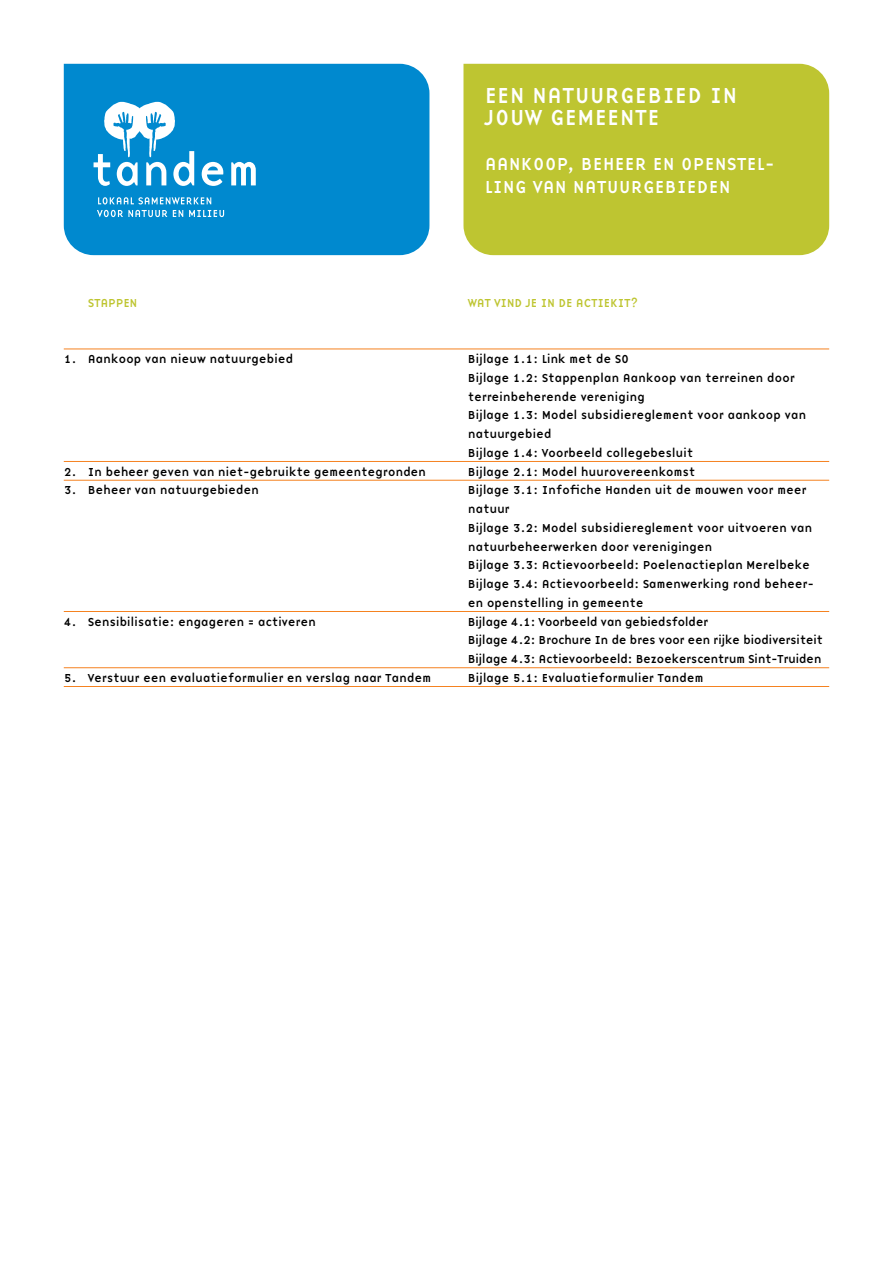
<style>
.page{position:relative;width:893px;height:1263px;background:#fff}
.page>*{position:absolute;margin:0;border:0;box-sizing:border-box;transform-origin:0 0}
.t1{font:22.5px/22.5px "Base Nine";color:#fff}
.t2{font:18px/22.5px "Base Nine";color:#fff}
.t3{font:12px/18.8px "Base Nine";letter-spacing:-.03em;color:#000}
.t4{font:12px/18.8px "Base Nine";letter-spacing:-.05em;color:#000}
.t5{font:12px "Base Nine";letter-spacing:-.03em;color:#bec531}
</style>
<div class="page">
<hr style="left:64px;top:349px;width:765px;height:1px;background:#f58220">
<hr style="left:64px;top:461px;width:765px;height:1px;background:#f58220">
<hr style="left:64px;top:480px;width:765px;height:1px;background:#f58220">
<hr style="left:64px;top:611px;width:765px;height:1px;background:#f58220">
<hr style="left:64px;top:667px;width:765px;height:1px;background:#f58220">
<hr style="left:64px;top:686px;width:765px;height:1px;background:#f58220">
<div style="left:64px;top:64px;width:365px;height:191px;background:#0089cf"></div>
<svg style="left:202px;top:162px;width:22px;height:24px"></svg>
<svg style="left:231px;top:162px;width:25px;height:23px"></svg>
<svg style="left:94px;top:102px;width:100px;height:84px"></svg>
<svg style="left:97px;top:210px;width:127px;height:7px"></svg>
<svg style="left:98px;top:197px;width:113px;height:7px"></svg>
<div style="left:463px;top:64px;width:366px;height:191px;background:#bec531"></div>
<p class="t1" style="left:485px;top:83px;width:254px">Een natuurgebied in jouw gemeente</p>
<p class="t2" style="left:485px;top:152px;width:292px">Aankoop, beheer en openstel&shy;ling van natuurgebieden</p>
<p class="t5" style="left:88px;top:295px;width:51px">Stappen</p>
<p class="t5" style="left:468px;top:295px;width:172px">Wat vind je in de actiekit?</p>
<p class="t3" style="left:64px;top:350px;width:231px">1. Aankoop van nieuw natuurgebied</p>
<p class="t3" style="left:468px;top:350px;width:340px">Bijlage 1.1: Link met de SO<br>Bijlage 1.2: Stappenplan Aankoop van terreinen door terreinbeherende vereniging<br>Bijlage 1.3: Model subsidiereglement voor aankoop van natuurgebied<br>Bijlage 1.4: Voorbeeld collegebesluit</p>
<p class="t3" style="left:64px;top:462px;width:364px">2. In beheer geven van niet-gebruikte gemeentegronden</p>
<p class="t3" style="left:468px;top:462px;width:229px">Bijlage 2.1: Model huurovereenkomst</p>
<p class="t3" style="left:64px;top:481px;width:197px">3. Beheer van natuurgebieden</p>
<p class="t3" style="left:468px;top:481px;width:348px">Bijlage 3.1: Infofiche Handen uit de mouwen voor meer natuur<br>Bijlage 3.2: Model subsidiereglement voor uitvoeren van natuurbeheerwerken door verenigingen<br>Bijlage 3.3: Actievoorbeeld: Poelenactieplan Merelbeke Bijlage 3.4: Actievoorbeeld: Samenwerking rond beheer&shy;en openstelling in gemeente</p>
<p class="t3" style="left:64px;top:612px;width:254px">4. Sensibilisatie: engageren = activeren</p>
<p class="t4" style="left:468px;top:612px;width:357px">Bijlage 4.1: Voorbeeld van gebiedsfolder<br>Bijlage 4.2: Brochure I n de bres voor een rijke biodiversiteit<br>Bijlage 4.3: Actievoorbeeld: Bezoekerscentrum Sint-Truiden</p>
<p class="t3" style="left:64px;top:668px;width:369px">5. Verstuur een evaluatieformulier en verslag naar Tandem</p>
<p class="t3" style="left:468px;top:668px;width:238px">Bijlage 5.1: Evaluatieformulier Tandem</p>
</div>
